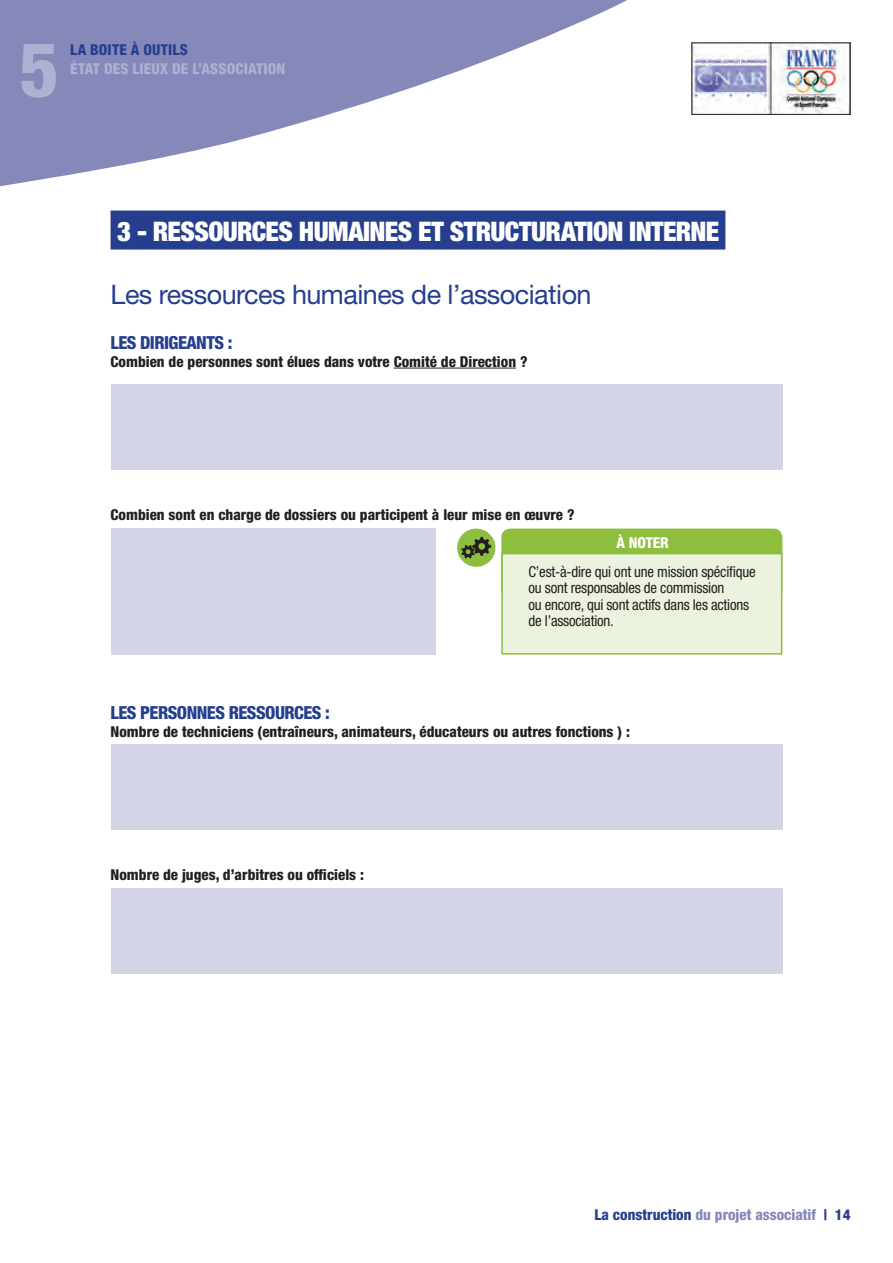
<style>
.page{position:relative;width:893px;height:1263px;background:#fff}
.page>*{position:absolute;margin:0;border:0;box-sizing:border-box;transform-origin:0 0}
.t1{font:800 condensed 75.45px "Helvetica Neue";color:#afb0d2}
.t2{font:900 condensed 27px "Helvetica Neue";letter-spacing:-.02em;color:#fff}
.t3{font:27px "Helvetica Neue";letter-spacing:-.02em;color:#253f8e}
.t4{font:800 condensed 18px "Helvetica Neue";letter-spacing:-.03em;color:#253f8e}
.t5{font:800 condensed 15px "Helvetica Neue";color:#231f20}
.t6{font:condensed 15px/16.5px "Helvetica Neue";letter-spacing:-.015em;color:#231f20}
.t7{font:800 condensed 15px "Helvetica Neue";color:#8688ba}
.t8{font:800 condensed 15px "Helvetica Neue";letter-spacing:.01em;color:#afb0d2}
.t9{font:800 condensed 15px "Helvetica Neue";letter-spacing:.01em;color:#253f8e}
.t10{font:800 condensed 15px "Helvetica Neue";letter-spacing:-.01em;color:#fff}
.s1{color:#253f8e}
</style>
<div class="page">
<svg style="left:0;top:0;width:627px;height:187px;fill:#8688ba"></svg>
<img style="left:693px;top:45px;width:155px;height:68px">
<div style="left:691px;top:43px;width:159px;height:72px;border:1px solid #231f20"></div>
<div style="left:111px;top:211px;width:614px;height:39px;background:#253f8e"></div>
<div style="left:111px;top:384px;width:671px;height:85px;background:#d4d4e7"></div>
<hr style="left:394px;top:368px;width:122px;height:1px;background:#231f20">
<div style="left:111px;top:528px;width:324px;height:127px;background:#d4d4e7"></div>
<div style="left:111px;top:744px;width:671px;height:85px;background:#d4d4e7"></div>
<div style="left:111px;top:889px;width:671px;height:85px;background:#d4d4e7"></div>
<div style="left:502px;top:529px;width:280px;height:71px;background:#8dbe3e;border-radius:9px"></div>
<div style="left:501px;top:529px;width:281px;height:72px;border:2px solid #8dbe3e;border-radius:9px"></div>
<div style="left:501px;top:553px;width:281px;height:102px;background:#ebf2dd;border:2px solid #8dbe3e"></div>
<div style="left:457px;top:529px;width:38px;height:38px;background:#8dbe3e;border-radius:50%"></div>
<svg style="left:461px;top:537px;width:30px;height:21px"></svg>
<h1 class="t1" style="left:19px;top:23px;width:41px">5</h1>
<p class="t9" style="left:70px;top:40px;width:111px">La boite à outils</p>
<p class="t8" style="left:70px;top:59px;width:217px">état des lieux de l’association</p>
<h2 class="t2" style="left:117px;top:214px;width:604px">3 - RESSOURCES HUMAINES ET STRUCTURATION INTERNE</h2>
<h2 class="t3" style="left:111px;top:278px;width:483px">Les ressources humaines de l’association</h2>
<p class="t4" style="left:111px;top:331px;width:123px">Les Dirigeants :</p>
<p class="t5" style="left:111px;top:352px;width:418px">Combien de personnes sont élues dans votre Comité de Direction ?</p>
<p class="t5" style="left:111px;top:505px;width:466px">Combien sont en charge de dossiers ou participent à leur mise en œuvre ?</p>
<p class="t10" style="left:617px;top:533px;width:54px">à noter</p>
<p class="t6" style="left:528px;top:563px;width:229px">C’est-à-dire qui ont une mission spécifique ou sont responsables de commission<br>ou encore, qui sont actifs dans les actions de l’association.</p>
<p class="t4" style="left:111px;top:701px;width:77px">LES PERSONNE</p>
<p class="t4" style="left:215px;top:701px;width:60px">S RESSOURCE</p>
<p class="t4" style="left:312px;top:701px;width:19px">S :</p>
<p class="t5" style="left:111px;top:722px;width:521px">Nombre de techniciens (entraîneurs, animateurs, éducateurs ou autres fonctions ) :</p>
<p class="t5" style="left:111px;top:865px;width:255px">Nombre de juges, d’arbitres ou officiels :</p>
<p class="t7" style="left:595px;top:1206px;width:257px"><span class="s1">La construction</span> du projet associatif <span class="s1">| 14</span></p>
</div>
